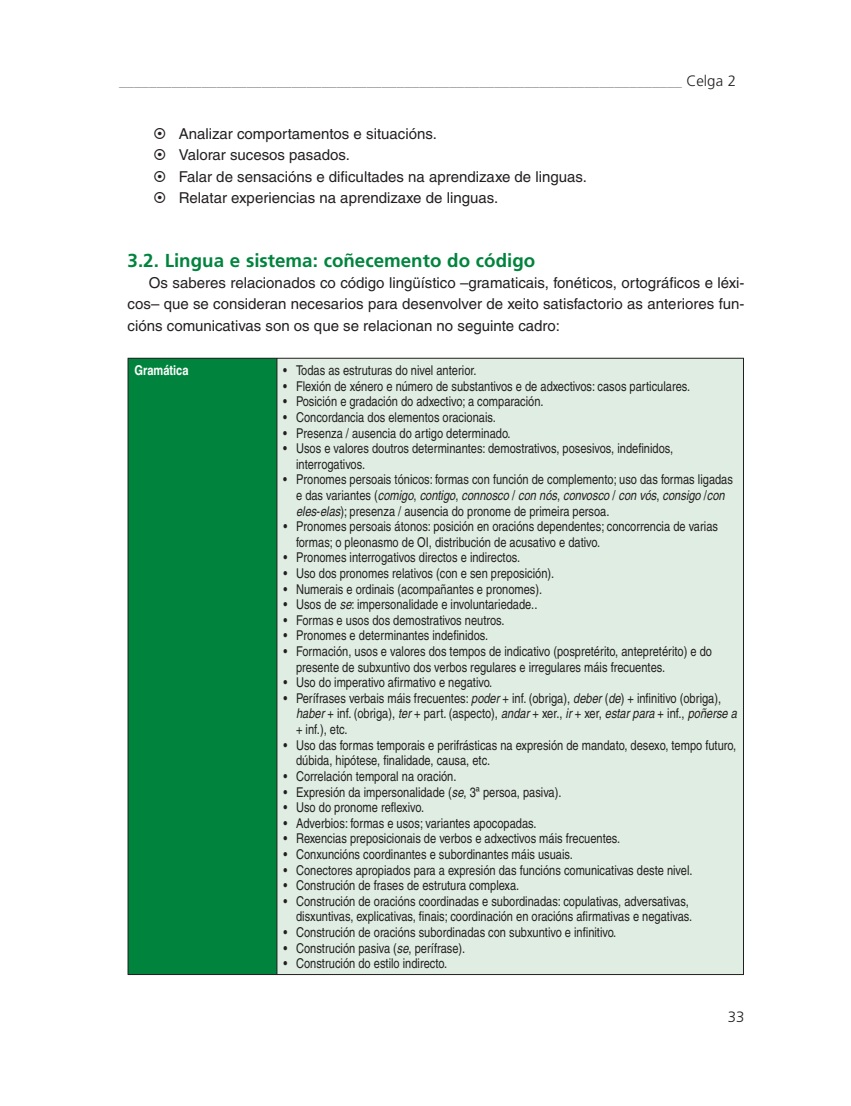
<style>
.page{position:relative;width:851px;height:1106px;background:#fff}
.page>*{position:absolute;margin:0;border:0;box-sizing:border-box;transform-origin:0 0}
.t1{font:700 18.75px "Frutiger";color:#00843d}
.t2{font:15px/21.3px "Helvetica";color:#231f20;text-align:justify}
.t3{font:300 15px "Frutiger";color:#939598}
.t4{font:300 15px "Frutiger";color:#231f20}
.t5{font:condensed 13.5px/15.6px "Helvetica";color:#231f20}
.t6{font:700 condensed 13.5px "Helvetica";color:#fff}
.s1{color:#231f20}
.s2{font-style:italic}
</style>
<div class="page">
<div style="left:128px;top:358px;width:149px;height:616px;background:#00843d"></div>
<div style="left:277px;top:358px;width:466px;height:616px;background:#dfede3"></div>
<hr style="left:128px;top:358px;width:149px;height:1px;background:#231f20">
<hr style="left:128px;top:358px;width:1px;height:616px;background:#231f20">
<hr style="left:277px;top:358px;width:466px;height:1px;background:#231f20">
<hr style="left:276px;top:358px;width:1px;height:616px;background:#231f20">
<hr style="left:743px;top:358px;width:1px;height:616px;background:#231f20">
<hr style="left:128px;top:974px;width:615px;height:1px;background:#231f20">
<p class="t3" style="left:119px;top:74px;width:618px">___________________________________________________________________________ <span class="s1">Celga 2</span></p>
<p class="t2" style="left:153px;top:125px;width:285px">▪ Analizar comportamentos e situacións.</p>
<p class="t2" style="left:153px;top:146px;width:198px">▪ Valorar sucesos pasados.</p>
<p class="t2" style="left:153px;top:167px;width:435px">▪ Falar de sensacións e dificultades na aprendizaxe de linguas.</p>
<p class="t2" style="left:153px;top:188px;width:346px">▪ Relatar experiencias na aprendizaxe de linguas.</p>
<h1 class="t1" style="left:128px;top:253px;width:409px">3.2. Lingua e sistema: coñecemento do código</h1>
<p class="t2" style="left:128px;top:273px;width:618px;text-indent:21px">Os saberes relacionados co código lingüístico –gramaticais, fonéticos, ortográficos e léxi&shy;cos– que se consideran necesarios para desenvolver de xeito satisfactorio as anteriores fun&shy;cións comunicativas son os que se relacionan no seguinte cadro:</p>
<p class="t6" style="left:134px;top:365px;width:56px">Gramática</p>
<p class="t5" style="left:283px;top:364px;width:195px">• Todas as estruturas do nivel anterior.</p>
<p class="t5" style="left:283px;top:379px;width:408px">• Flexión de xénero e número de substantivos e de adxectivos: casos particulares.</p>
<p class="t5" style="left:283px;top:395px;width:262px">• Posición e gradación do adxectivo; a comparación.</p>
<p class="t5" style="left:283px;top:410px;width:214px">• Concordancia dos elementos oracionais.</p>
<p class="t5" style="left:283px;top:426px;width:229px">• Presenza / ausencia do artigo determinado.</p>
<p class="t5" style="left:296px;top:442px;width:378px;text-indent:-13px">• Usos e valores doutros determinantes: demostrativos, posesivos, indefinidos, interrogativos.</p>
<p class="t5" style="left:296px;top:473px;width:438px;text-indent:-13px">• Pronomes persoais tónicos: formas con función de complemento; uso das formas ligadas e das variantes (<span class="s2">comigo</span>, <span class="s2">contigo</span>, <span class="s2">connosco</span> / <span class="s2">con nós</span>, <span class="s2">convosco</span> / <span class="s2">con vós</span>, <span class="s2">consigo</span> /<span class="s2">con eles</span>-<span class="s2">elas</span>); presenza / ausencia do pronome de primeira persoa.</p>
<p class="t5" style="left:296px;top:520px;width:423px;text-indent:-13px">• Pronomes persoais átonos: posición en oracións dependentes; concorrencia de varias formas; o pleonasmo de OI, distribución de acusativo e dativo.</p>
<p class="t5" style="left:283px;top:551px;width:238px">• Pronomes interrogativos directos e indirectos.</p>
<p class="t5" style="left:283px;top:566px;width:272px">• Uso dos pronomes relativos (con e sen preposición).</p>
<p class="t5" style="left:283px;top:582px;width:260px">• Numerais e ordinais (acompañantes e pronomes).</p>
<p class="t5" style="left:283px;top:598px;width:255px">• Usos de <span class="s2">se</span>: impersonalidade e involuntariedade..</p>
<p class="t5" style="left:283px;top:613px;width:223px">• Formas e usos dos demostrativos neutros.</p>
<p class="t5" style="left:283px;top:629px;width:206px">• Pronomes e determinantes indefinidos.</p>
<p class="t5" style="left:296px;top:644px;width:417px;text-indent:-13px">• Formación, usos e valores dos tempos de indicativo (pospretérito, antepretérito) e do presente de subxuntivo dos verbos regulares e irregulares máis frecuentes.</p>
<p class="t5" style="left:283px;top:676px;width:210px">• Uso do imperativo afirmativo e negativo.</p>
<p class="t5" style="left:296px;top:691px;width:442px;text-indent:-13px">• Perífrases verbais máis frecuentes: <span class="s2">poder</span> + inf. (obriga), <span class="s2">deber</span> (<span class="s2">de</span>) + infinitivo (obriga), <span class="s2">haber</span> + inf. (obriga), <span class="s2">ter</span> + part. (aspecto), <span class="s2">andar</span> + xer., <span class="s2">ir</span> + xer, <span class="s2">estar para</span> + inf., <span class="s2">poñerse a </span>+ inf.), etc.</p>
<p class="t5" style="left:296px;top:738px;width:441px;text-indent:-13px">• Uso das formas temporais e perifrásticas na expresión de mandato, desexo, tempo futuro, dúbida, hipótese, finalidade, causa, etc.</p>
<p class="t5" style="left:283px;top:769px;width:175px">• Correlación temporal na oración.</p>
<p class="t5" style="left:283px;top:785px;width:280px">• Expresión da impersonalidade (<span class="s2">se</span>, 3ª persoa, pasiva).</p>
<p class="t5" style="left:283px;top:801px;width:142px">• Uso do pronome reflexivo.</p>
<p class="t5" style="left:283px;top:816px;width:255px">• Adverbios: formas e usos; variantes apocopadas.</p>
<p class="t5" style="left:283px;top:832px;width:338px">• Rexencias preposicionais de verbos e adxectivos máis frecuentes.</p>
<p class="t5" style="left:283px;top:847px;width:291px">• Conxuncións coordinantes e subordinantes máis usuais.</p>
<p class="t5" style="left:283px;top:863px;width:410px">• Conectores apropiados para a expresión das funcións comunicativas deste nivel.</p>
<p class="t5" style="left:283px;top:879px;width:237px">• Construción de frases de estrutura complexa.</p>
<p class="t5" style="left:283px;top:894px;width:410px;text-align:right">• Construción de oracións coordinadas e subordinadas: copulativas, adversativas, disxuntivas, explicativas, finais; coordinación en oracións afirmativas e negativas.</p>
<p class="t5" style="left:283px;top:925px;width:334px">• Construción de oracións subordinadas con subxuntivo e infinitivo.</p>
<p class="t5" style="left:283px;top:941px;width:183px">• Construción pasiva (<span class="s2">se</span>, perífrase).</p>
<p class="t5" style="left:283px;top:957px;width:165px">• Construción do estilo indirecto.</p>
<p class="t4" style="left:727px;top:1010px;width:18px">33</p>
</div>
